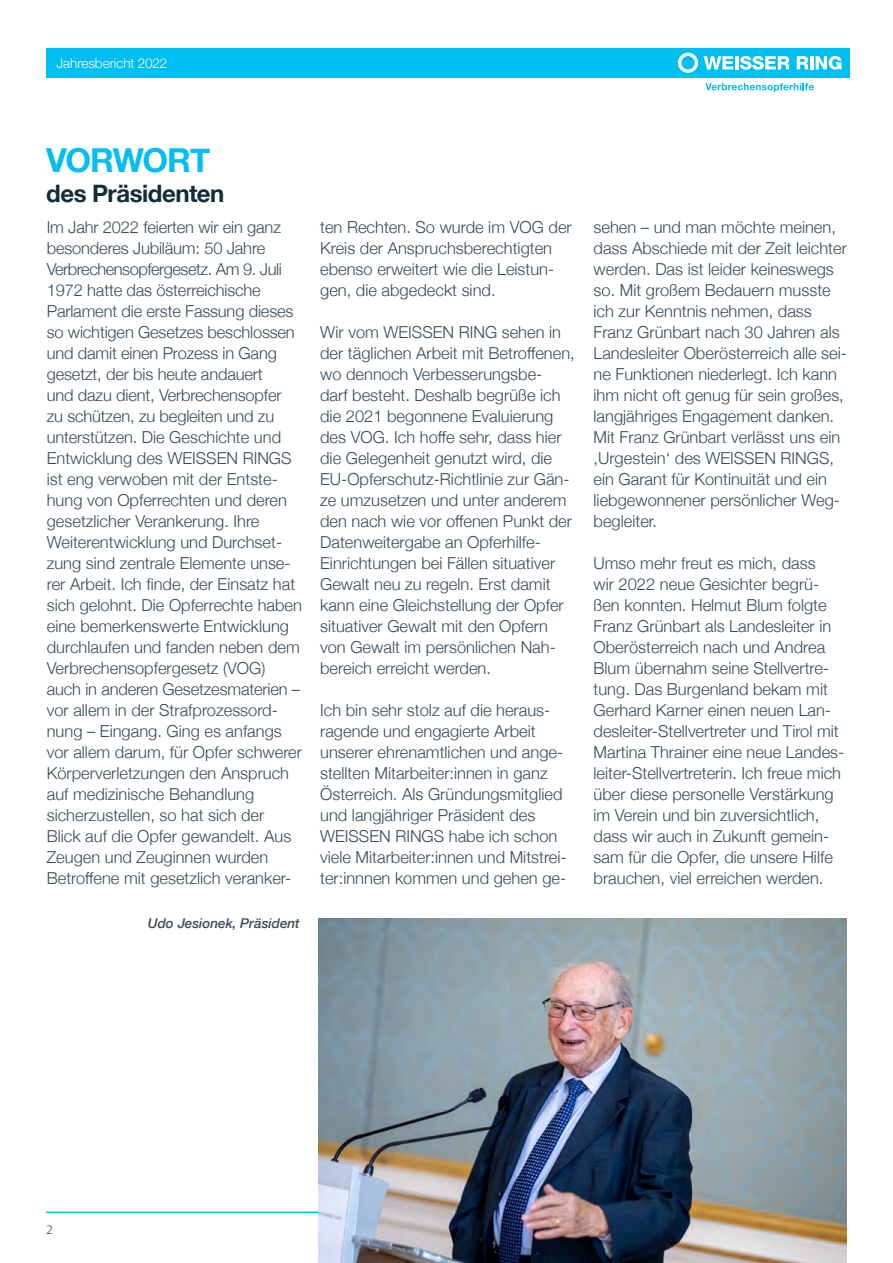
<style>
.page{position:relative;width:893px;height:1263px;background:#fff}
.page>*{position:absolute;margin:0;border:0;box-sizing:border-box;transform-origin:0 0}
.t1{font:700 33px "Helvetica Neue";letter-spacing:-.035em;color:#00bdf2}
.t2{font:700 24px "Helvetica Neue";letter-spacing:-.02em;color:#122c3b}
.t3{font:300 16.5px/21px "Helvetica Neue";color:#384b5a}
.t4{font:italic 500 13.5px "Helvetica Neue";color:#384b5a}
.t5{font:300 13.5px "Helvetica Neue";letter-spacing:-.005em;color:#fff}
.t6{font:13.5px "Myriad Pro";color:#77787b}
</style>
<div class="page">
<hr style="left:46px;top:1211px;width:801px;height:2px;background:#00bdf2">
<div style="left:47px;top:48px;width:803px;height:30px;background:#00bdf2"></div>
<svg style="left:705px;top:83px;width:109px;height:9px"></svg>
<svg style="left:678px;top:53px;width:20px;height:20px"></svg>
<svg style="left:704px;top:56px;width:86px;height:14px"></svg>
<svg style="left:797px;top:56px;width:44px;height:14px"></svg>
<img style="left:319px;top:918px;width:527px;height:345px">
<p class="t5" style="left:57px;top:52px;width:112px">Jahresbericht 2022</p>
<h1 class="t1" style="left:46px;top:134px;width:165px">VORWORT</h1>
<h2 class="t2" style="left:46px;top:174px;width:180px">des Präsidenten</h2>
<p class="t3" style="left:47px;top:215px;width:257px">Im Jahr 2022 feierten wir ein ganz besonderes Jubiläum: 50 Jahre Verbrechensopfergesetz. Am 9. Juli 1972 hatte das österreichische Parlament die erste Fassung dieses so wichtigen Gesetzes beschlossen und damit einen Prozess in Gang gesetzt, der bis heute andauert<br>und dazu dient, Verbrechensopfer zu schützen, zu begleiten und zu unterstützen. Die Geschichte und Entwicklung des WEISSEN RINGS ist eng verwoben mit der Entste&shy;hung von Opferrechten und deren gesetzlicher Verankerung. Ihre Weiterentwicklung und Durchset&shy;zung sind zentrale Elemente unse&shy;rer Arbeit. Ich finde, der Einsatz hat sich gelohnt. Die Opferrechte haben eine bemerkenswerte Entwicklung durchlaufen und fanden neben dem Verbrechensopfergesetz (VOG) auch in anderen Gesetzesmaterien – vor allem in der Strafprozessord&shy;nung – Eingang. Ging es anfangs vor allem darum, für Opfer schwerer Körperverletzungen den Anspruch auf medizinische Behandlung sicherzustellen, so hat sich der Blick auf die Opfer gewandelt. Aus Zeugen und Zeuginnen wurden Betroffene mit gesetzlich veranker-</p>
<p class="t3" style="left:320px;top:215px;width:253px">ten Rechten. So wurde im VOG der<br>Kreis der Anspruchsberechtigten ebenso erweitert wie die Leistun&shy;gen, die abgedeckt sind.</p>
<p class="t3" style="left:320px;top:320px;width:256px">Wir vom WEISSEN RING sehen in der täglichen Arbeit mit Betroffenen, wo dennoch Verbesserungsbe-<br>darf besteht. Deshalb begrüße ich die 2021 begonnene Evaluierung des VOG. Ich hoffe sehr, dass hier die Gelegenheit genutzt wird, die EU-Opferschutz-Richtlinie zur Gän&shy;ze umzusetzen und unter anderem den nach wie vor offenen Punkt der Datenweitergabe an Opferhilfe-Einrichtungen bei Fällen situativer Gewalt neu zu regeln. Erst damit kann eine Gleichstellung der Opfer situativer Gewalt mit den Opfern von Gewalt im persönlichen Nah&shy;bereich erreicht werden.</p>
<p class="t3" style="left:320px;top:698px;width:248px">Ich bin sehr stolz auf die heraus&shy;ragende und engagierte Arbeit unserer ehrenamtlichen und ange&shy;stellten Mitarbeiter:innen in ganz Österreich. Als Gründungsmitglied und langjähriger Präsident des WEISSEN RINGS habe ich schon viele Mitarbeiter:innen und Mitstrei&shy;ter:innnen kommen und gehen ge-</p>
<p class="t4" style="left:148px;top:911px;width:154px">Udo Jesionek, Präsident</p>
<p class="t3" style="left:594px;top:215px;width:255px">sehen – und man möchte meinen, dass Abschiede mit der Zeit leichter werden. Das ist leider keineswegs so. Mit großem Bedauern musste ich zur Kenntnis nehmen, dass<br>Franz Grünbart nach 30 Jahren als<br>Landesleiter Oberösterreich alle sei&shy;ne Funktionen niederlegt. Ich kann ihm nicht oft genug für sein großes, langjähriges Engagement danken.<br>Mit Franz Grünbart verlässt uns ein ‚Urgestein‘ des WEISSEN RINGS, ein Garant für Kontinuität und ein liebgewonnener persönlicher Weg&shy;begleiter.</p>
<p class="t3" style="left:594px;top:551px;width:252px">Umso mehr freut es mich, dass<br>wir 2022 neue Gesichter begrü&shy;ßen konnten. Helmut Blum folgte Franz Grünbart als Landesleiter in Oberösterreich nach und Andrea Blum übernahm seine Stellvertre&shy;tung. Das Burgenland bekam mit Gerhard Karner einen neuen Lan&shy;desleiter-Stellvertreter und Tirol mit Martina Thrainer eine neue Landes&shy;leiter-Stellvertreterin. Ich freue mich über diese personelle Verstärkung im Verein und bin zuversichtlich, dass wir auch in Zukunft gemein&shy;sam für die Opfer, die unsere Hilfe brauchen, viel erreichen werden.</p>
<p class="t6" style="left:46px;top:1221px;width:8px">2</p>
</div>
